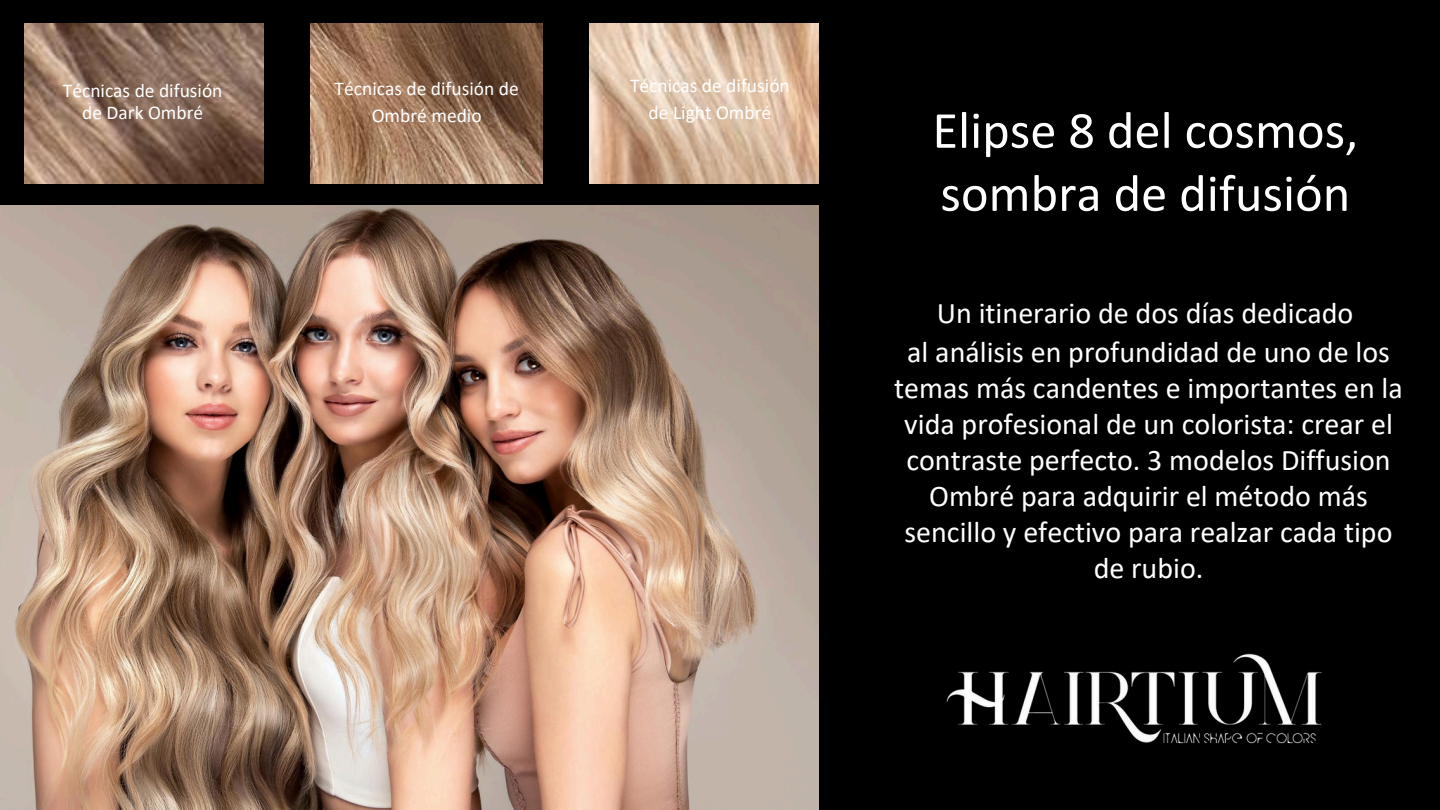
<style>
.page{position:relative;width:1440px;height:810px;background:#000}
.page>*{position:absolute;margin:0;border:0;box-sizing:border-box;transform-origin:0 0}
.t1{font:52.5px/63px "Calibri";color:#fff}
.t2{font:30px/36px "Calibri";color:#fff;text-align:center}
.t3{font:19.5px/27px "Calibri";color:#fff;text-align:center}
</style>
<div class="page">
<img style="left:0;top:206px;width:818px;height:604px">
<img style="left:24px;top:23px;width:239px;height:161px">
<img style="left:310px;top:23px;width:233px;height:161px">
<img style="left:590px;top:23px;width:228px;height:161px">
<img style="left:946px;top:653px;width:376px;height:91px">
<p class="t3" style="left:63px;top:81px;width:161px;line-height:22.5px">Técnicas de difusión de Dark Ombré</p>
<p class="t3" style="left:335px;top:76px;width:186px">Técnicas de difusión de<br>Ombré medio</p>
<p class="t3" style="left:630px;top:74px;width:161px">Técnicas de difusión de Light Ombré</p>
<p class="t1" style="left:932px;top:103px;width:427px">Elipse 8 del cosmos, sombra de difusión</p>
<p class="t2" style="left:907px;top:296px;width:484px;line-height:39px">Un itinerario de dos días dedicado<br>al análisis en profundidad de uno de los</p>
<p class="t2" style="left:894px;top:373px;width:510px">temas más candentes e importantes en la vida profesional de un colorista: crear el contraste perfecto. 3 modelos Diffusion Ombré para adquirir el método más sencillo y efectivo para realzar cada tipo de rubio.</p>
</div>
